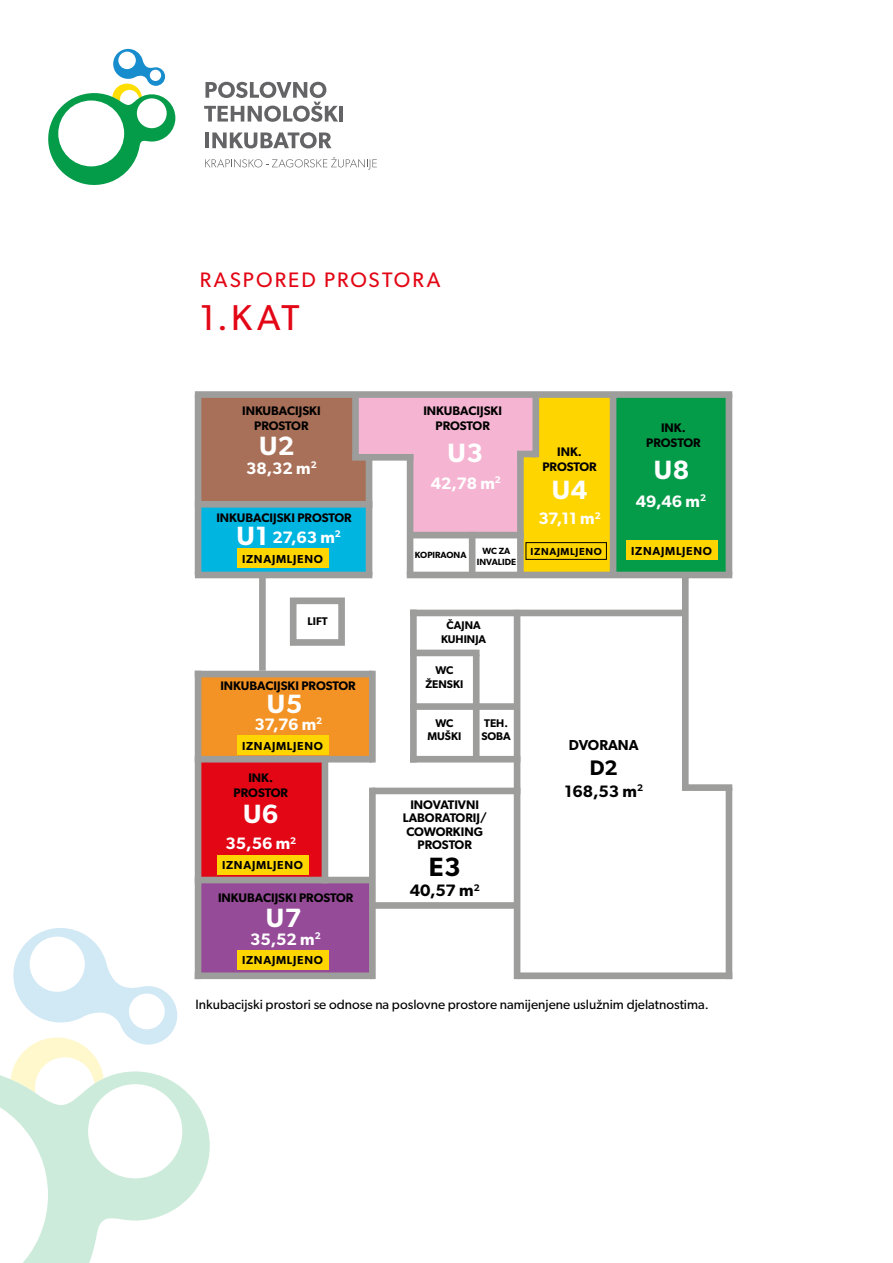
<style>
.page{position:relative;width:893px;height:1263px;background:#fff}
.page>*{position:absolute;margin:0;border:0;box-sizing:border-box;transform-origin:0 0}
.t1{font:36px "Gibson";color:#e30615}
.t2{font:600 26.55px "Gibson";letter-spacing:.02em;color:#fff}
.t3{font:600 26.55px "Gibson";color:#000}
.t4{font:600 21.15px "Gibson";color:#000}
.t5{font:21px "Gibson";letter-spacing:.1em;color:#e30615}
.t6{font:600 16.65px "Gibson";color:#fff}
.t7{font:600 16.65px "Gibson";color:#000}
.t8{font:600 14.4px "Gibson";color:#000}
.t9{font:13.5px "Gibson";color:#000}
.t10{font:600 12.45px/13.5px "Gibson";color:#000;text-align:center}
.t11{font:600 11.55px "Gibson";letter-spacing:.06em;color:#000}
.t12{font:600 11.1px "Gibson";color:#000}
.t13{font:600 10.2px "Gibson";letter-spacing:.06em;color:#000}
.t14{font:600 9px "Gibson";color:#000}
</style>
<div class="page">
<svg style="left:204px;top:82px;width:134px;height:40px"></svg>
<hr style="left:339px;top:106px;width:4px;height:16px;background:#646467">
<hr style="left:205px;top:132px;width:4px;height:16px;background:#646467">
<svg style="left:212px;top:132px;width:119px;height:16px"></svg>
<svg style="left:205px;top:157px;width:172px;height:13px"></svg>
<svg style="left:48px;top:49px;width:127px;height:136px"></svg>
<div style="left:201px;top:503px;width:169px;height:72px;background:#00b5e0"></div>
<div style="left:201px;top:674px;width:169px;height:85px;background:#f39325"></div>
<div style="left:201px;top:759px;width:124px;height:121px;background:#e30615"></div>
<div style="left:616px;top:397px;width:110px;height:175px;background:#049c49"></div>
<div style="left:201px;top:880px;width:171px;height:96px;background:#954b97"></div>
<div style="left:519px;top:396px;width:94px;height:179px;background:#ffd500"></div>
<div style="left:411px;top:455px;width:106px;height:81px;background:#f5b5d2"></div>
<div style="left:356px;top:396px;width:180px;height:59px;background:#f5b5d2"></div>
<div style="left:196px;top:396px;width:160px;height:108px;background:#a87058"></div>
<div style="left:322px;top:457px;width:48px;height:47px;background:#a87058"></div>
<div style="left:290px;top:597px;width:55px;height:49px;border:7px solid #9d9d9c"></div>
<div style="left:726px;top:394px;width:6px;height:181px;background:#9d9d9c"></div>
<div style="left:610px;top:394px;width:6px;height:181px;background:#9d9d9c"></div>
<div style="left:532px;top:394px;width:7px;height:63px;background:#9d9d9c"></div>
<div style="left:473px;top:655px;width:7px;height:103px;background:#9d9d9c"></div>
<div style="left:352px;top:394px;width:7px;height:63px;background:#9d9d9c"></div>
<div style="left:517px;top:454px;width:7px;height:121px;background:#9d9d9c"></div>
<div style="left:469px;top:532px;width:6px;height:43px;background:#9d9d9c"></div>
<div style="left:407px;top:454px;width:6px;height:121px;background:#9d9d9c"></div>
<div style="left:366px;top:454px;width:6px;height:121px;background:#9d9d9c"></div>
<div style="left:195px;top:394px;width:6px;height:181px;background:#9d9d9c"></div>
<div style="left:195px;top:671px;width:6px;height:308px;background:#9d9d9c"></div>
<div style="left:726px;top:788px;width:6px;height:191px;background:#9d9d9c"></div>
<div style="left:514px;top:610px;width:6px;height:369px;background:#9d9d9c"></div>
<div style="left:410px;top:610px;width:7px;height:152px;background:#9d9d9c"></div>
<div style="left:369px;top:788px;width:7px;height:191px;background:#9d9d9c"></div>
<div style="left:322px;top:756px;width:6px;height:127px;background:#9d9d9c"></div>
<div style="left:369px;top:671px;width:7px;height:91px;background:#9d9d9c"></div>
<div style="left:259px;top:575px;width:7px;height:96px;background:#9d9d9c"></div>
<div style="left:682px;top:575px;width:7px;height:213px;background:#9d9d9c"></div>
<div style="left:407px;top:572px;width:325px;height:6px;background:#9d9d9c"></div>
<div style="left:195px;top:391px;width:537px;height:7px;background:#9d9d9c"></div>
<div style="left:410px;top:532px;width:114px;height:6px;background:#9d9d9c"></div>
<div style="left:195px;top:572px;width:177px;height:6px;background:#9d9d9c"></div>
<div style="left:195px;top:501px;width:177px;height:7px;background:#9d9d9c"></div>
<div style="left:352px;top:454px;width:61px;height:7px;background:#9d9d9c"></div>
<div style="left:517px;top:451px;width:19px;height:6px;background:#9d9d9c"></div>
<div style="left:682px;top:784px;width:50px;height:7px;background:#9d9d9c"></div>
<div style="left:517px;top:972px;width:215px;height:7px;background:#9d9d9c"></div>
<div style="left:410px;top:610px;width:275px;height:6px;background:#9d9d9c"></div>
<div style="left:410px;top:703px;width:107px;height:7px;background:#9d9d9c"></div>
<div style="left:410px;top:756px;width:110px;height:6px;background:#9d9d9c"></div>
<div style="left:410px;top:650px;width:70px;height:6px;background:#9d9d9c"></div>
<div style="left:372px;top:902px;width:145px;height:7px;background:#9d9d9c"></div>
<div style="left:372px;top:788px;width:148px;height:6px;background:#9d9d9c"></div>
<div style="left:195px;top:972px;width:177px;height:7px;background:#9d9d9c"></div>
<div style="left:195px;top:877px;width:177px;height:6px;background:#9d9d9c"></div>
<div style="left:195px;top:756px;width:177px;height:6px;background:#9d9d9c"></div>
<div style="left:195px;top:671px;width:177px;height:6px;background:#9d9d9c"></div>
<svg style="left:0;top:928px;width:210px;height:335px"></svg>
<div style="left:237px;top:549px;width:91px;height:19px;background:#ffd500"></div>
<div style="left:237px;top:735px;width:91px;height:19px;background:#ffd500"></div>
<div style="left:237px;top:950px;width:91px;height:19px;background:#ffd500"></div>
<div style="left:217px;top:855px;width:91px;height:19px;background:#ffd500"></div>
<div style="left:626px;top:541px;width:91px;height:19px;background:#ffd500"></div>
<div style="left:525px;top:542px;width:82px;height:18px;border:1px solid #000"></div>
<p class="t5" style="left:200px;top:267px;width:242px">RASPORED PROSTORA</p>
<p class="t1" style="left:200px;top:296px;width:101px">1.KAT</p>
<p class="t10" style="left:242px;top:403px;width:80px;line-height:14.9px">INKUBACIJSKI<br>PROSTOR</p>
<p class="t10" style="left:423px;top:403px;width:80px;line-height:14.9px">INKUBACIJSKI<br>PROSTOR</p>
<p class="t2" style="left:259px;top:430px;width:37px">U2</p>
<p class="t2" style="left:447px;top:437px;width:37px">U3</p>
<p class="t6" style="left:246px;top:458px;width:72px">38,32 m<sup>2</sup></p>
<p class="t6" style="left:431px;top:473px;width:72px">42,78 m<sup>2</sup></p>
<p class="t10" style="left:216px;top:510px;width:137px">INKUBACIJSKI PROSTOR</p>
<p class="t2" style="left:237px;top:519px;width:33px">U1</p>
<p class="t6" style="left:273px;top:527px;width:70px">27,63 m<sup>2</sup></p>
<p class="t11" style="left:242px;top:552px;width:82px">IZNAJMLJENO</p>
<p class="t14" style="left:415px;top:549px;width:53px">KOPIRAONA</p>
<p class="t14" style="left:482px;top:545px;width:29px">WC ZA</p>
<p class="t14" style="left:477px;top:556px;width:41px">INVALIDE</p>
<p class="t10" style="left:557px;top:444px;width:26px">INK.</p>
<p class="t10" style="left:542px;top:459px;width:56px">PROSTOR</p>
<p class="t2" style="left:552px;top:474px;width:37px">U4</p>
<p class="t6" style="left:538px;top:508px;width:64px">37,11 m<sup>2</sup></p>
<p class="t10" style="left:661px;top:421px;width:26px">INK.</p>
<p class="t10" style="left:646px;top:436px;width:56px">PROSTOR</p>
<p class="t2" style="left:654px;top:454px;width:37px">U8</p>
<p class="t6" style="left:636px;top:491px;width:72px">49,46 m<sup>2</sup></p>
<p class="t13" style="left:531px;top:545px;width:73px">IZNAJMLJENO</p>
<p class="t11" style="left:631px;top:544px;width:82px">IZNAJMLJENO</p>
<p class="t12" style="left:308px;top:615px;width:22px">LIFT</p>
<p class="t10" style="left:220px;top:679px;width:137px">INKUBACIJSKI PROSTOR</p>
<p class="t2" style="left:267px;top:688px;width:37px">U5</p>
<p class="t6" style="left:255px;top:714px;width:69px">37,76 m<sup>2</sup></p>
<p class="t11" style="left:242px;top:739px;width:82px">IZNAJMLJENO</p>
<p class="t10" style="left:248px;top:771px;width:26px">INK.</p>
<p class="t10" style="left:234px;top:786px;width:56px">PROSTOR</p>
<p class="t2" style="left:243px;top:798px;width:37px">U6</p>
<p class="t6" style="left:225px;top:834px;width:72px">35,56 m<sup>2</sup></p>
<p class="t11" style="left:222px;top:858px;width:82px">IZNAJMLJENO</p>
<p class="t10" style="left:218px;top:891px;width:137px">INKUBACIJSKI PROSTOR</p>
<p class="t2" style="left:266px;top:902px;width:37px">U7</p>
<p class="t6" style="left:250px;top:929px;width:72px">35,52 m<sup>2</sup></p>
<p class="t11" style="left:242px;top:953px;width:82px">IZNAJMLJENO</p>
<p class="t12" style="left:446px;top:619px;width:36px">ČAJNA</p>
<p class="t12" style="left:441px;top:632px;width:47px">KUHINJA</p>
<p class="t12" style="left:435px;top:664px;width:19px">WC</p>
<p class="t12" style="left:425px;top:677px;width:39px">ŽENSKI</p>
<p class="t12" style="left:435px;top:716px;width:19px">WC</p>
<p class="t12" style="left:427px;top:730px;width:35px">MUŠKI</p>
<p class="t12" style="left:484px;top:716px;width:25px">TEH.</p>
<p class="t12" style="left:481px;top:730px;width:31px">SOBA</p>
<p class="t10" style="left:403px;top:797px;width:86px">INOVATIVNI<br>LABORATORIJ/<br>COWORKING<br>PROSTOR</p>
<p class="t3" style="left:429px;top:851px;width:33px">E3</p>
<p class="t7" style="left:410px;top:881px;width:71px">40,57 m<sup>2</sup></p>
<p class="t8" style="left:569px;top:736px;width:71px">DVORANA</p>
<p class="t4" style="left:590px;top:755px;width:30px">D2</p>
<p class="t7" style="left:565px;top:781px;width:80px">168,53 m<sup>2</sup></p>
<p class="t9" style="left:196px;top:996px;width:515px">Inkubacijski prostori se odnose na poslovne prostore namijenjene uslužnim djelatnostima.</p>
</div>
